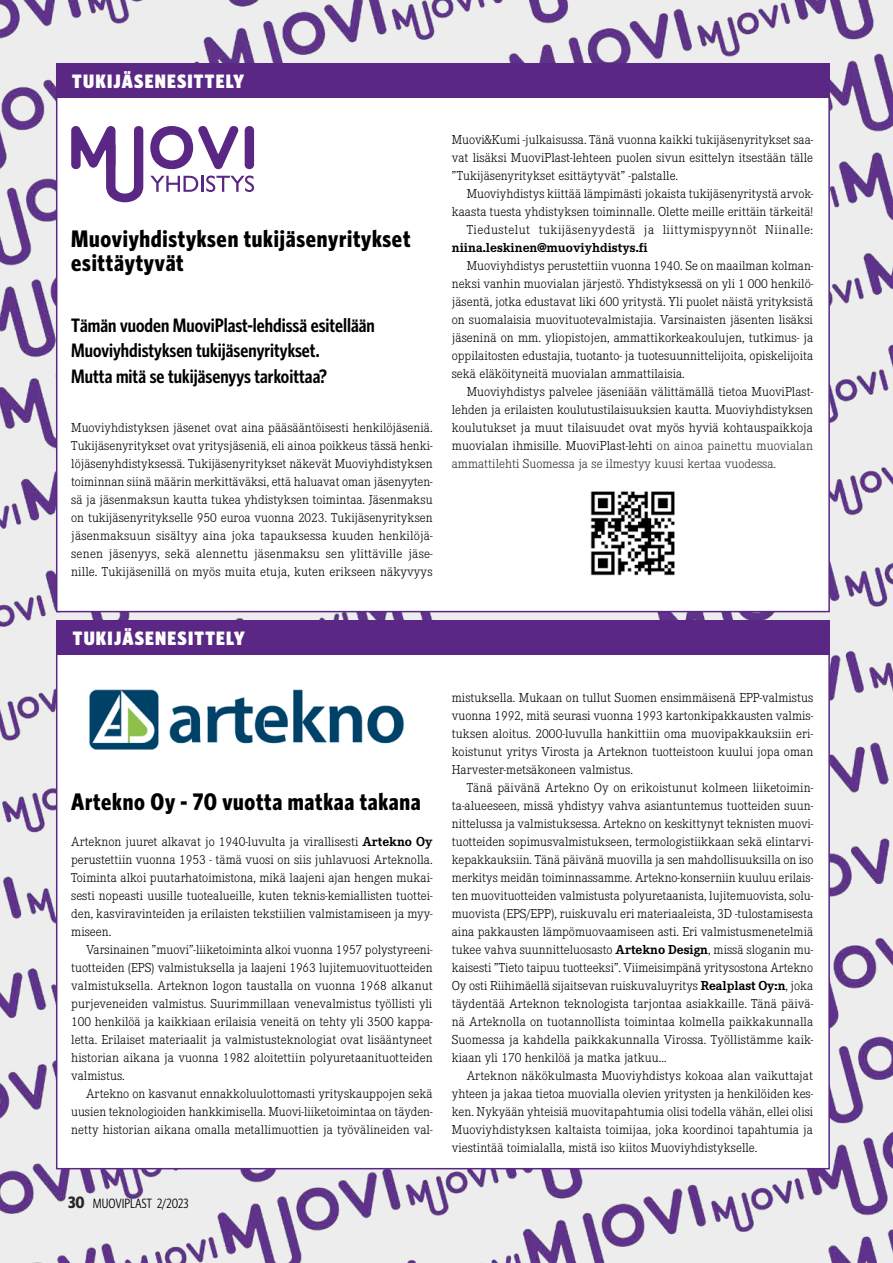
<style>
.page{position:relative;width:893px;height:1263px;background:#fff}
.page>*{position:absolute;margin:0;border:0;box-sizing:border-box;transform-origin:0 0}
.t1{font:700 24px/24px "Whitney Condensed";letter-spacing:.03em;color:#000}
.t2{font:600 19.5px/25.5px "Whitney Condensed";color:#000}
.t3{font:900 19.5px "Whitney Condensed";letter-spacing:.06em;color:#fff}
.t4{font:300 13.5px/18px "Corporate E";color:#000;text-align:justify}
.t5{font:700 13.5px "Corporate E";color:#000}
.t6{font:13.5px "Whitney Condensed";color:#000}
.s1{color:#2f2f2f}
.s2{font-weight:700}
.s3{font-weight:700;font-size:16.5px;color:#282827}
</style>
<div class="page">
<img style="left:0;top:0;width:893px;height:1263px">
<div style="left:56px;top:64px;width:774px;height:548px;background:#fff;border:2px solid #5a2784"></div>
<div style="left:56px;top:64px;width:774px;height:34px;background:#5a2784"></div>
<div style="left:56px;top:621px;width:774px;height:548px;background:#fff;border:2px solid #5a2784"></div>
<div style="left:56px;top:621px;width:774px;height:34px;background:#5a2784"></div>
<img style="left:89px;top:689px;width:316px;height:61px">
<svg style="left:150px;top:176px;width:104px;height:16px"></svg>
<svg style="left:71px;top:126px;width:72px;height:76px"></svg>
<svg style="left:150px;top:126px;width:88px;height:43px"></svg>
<svg style="left:245px;top:126px;width:9px;height:43px"></svg>
<img style="left:590px;top:491px;width:85px;height:85px">
<h2 class="t3" style="left:72px;top:70px;width:173px">TUKIJÄSENESITTELY</h2>
<h1 class="t1" style="left:71px;top:226px;width:341px">Muoviyhdistyksen tukijäsenyritykset esittäytyvät</h1>
<h2 class="t2" style="left:71px;top:312px;width:305px">Tämän vuoden MuoviPlast-lehdissä esitellään<br>Muoviyhdistyksen tukijäsenyritykset.<br>Mutta mitä se tukijäsenyys tarkoittaa?</h2>
<p class="t4" style="left:71px;top:418px;width:363px">Muoviyhdistyksen jäsenet ovat aina pääsääntöisesti henkilöjäseniä.<br>Tukijäsenyritykset ovat yritysjäseniä, eli ainoa poikkeus tässä henki&shy;löjäsenyhdistyksessä. Tukijäsenyritykset näkevät Muoviyhdistyksen toiminnan siinä määrin merkittäväksi, että haluavat oman jäsenyyten&shy;sä ja jäsenmaksun kautta tukea yhdistyksen toimintaa. Jäsenmaksu on tukijäsenyritykselle 950 euroa vuonna 2023. Tukijäsenyrityksen jäsenmaksuun sisältyy aina joka tapauksessa kuuden henkilöjä&shy;senen jäsenyys, sekä alennettu jäsenmaksu sen ylittäville jäse&shy;nille. Tukijäsenillä on myös muita etuja, kuten erikseen näkyvyys</p>
<p class="t4" style="left:452px;top:130px;width:363px">Muovi&amp;Kumi -julkaisussa. Tänä vuonna kaikki tukijäsenyritykset saa&shy;vat lisäksi MuoviPlast-lehteen puolen sivun esittelyn itsestään tälle ”Tukijäsenyritykset esittäytyvät” -palstalle.</p>
<p class="t4" style="left:452px;top:184px;width:363px;text-align:right">Muoviyhdistys kiittää lämpimästi jokaista tukijäsenyritystä arvok&shy;kaasta tuesta yhdistyksen toiminnalle. Olette meille erittäin tärkeitä!<br>Tiedustelut tukijäsenyydestä ja liittymispyynnöt Niinalle:</p>
<p class="t5" style="left:452px;top:239px;width:198px">niina.leskinen@muoviyhdistys.fi</p>
<p class="t4" style="left:452px;top:256px;width:363px;text-indent:15px">Muoviyhdistys perustettiin vuonna 1940. Se on maailman kolman&shy;neksi vanhin muovialan järjestö. Yhdistyksessä on yli 1 000 henkilö&shy;jäsentä, jotka edustavat liki 600 yritystä. Yli puolet näistä yrityksistä on suomalaisia muovituotevalmistajia. Varsinaisten jäsenten lisäksi jäseninä on mm. yliopistojen, ammattikorkeakoulujen, tutkimus- ja oppilaitosten edustajia, tuotanto- ja tuotesuunnittelijoita, opiskelijoita sekä eläköityneitä muovialan ammattilaisia.</p>
<p class="t4" style="left:452px;top:382px;width:363px;text-indent:15px">Muoviyhdistys palvelee jäseniään välittämällä tietoa MuoviPlast&shy;lehden ja erilaisten koulutustilaisuuksien kautta. Muoviyhdistyksen koulutukset ja muut tilaisuudet ovat myös hyviä kohtauspaikkoja muovialan ihmisille. MuoviPlast-lehti <span class="s1">on ainoa painettu muovialan ammattilehti Suomessa ja se ilmestyy kuusi kertaa vuodessa.</span></p>
<h2 class="t3" style="left:73px;top:627px;width:173px">TUKIJÄSENESITTELY</h2>
<h1 class="t1" style="left:71px;top:789px;width:351px">Artekno Oy - 70 vuotta matkaa takana</h1>
<p class="t4" style="left:71px;top:832px;width:363px">Arteknon juuret alkavat jo 1940-luvulta ja virallisesti <span class="s2">Artekno Oy </span>perustettiin vuonna 1953 - tämä vuosi on siis juhlavuosi Arteknolla.<br>Toiminta alkoi puutarhatoimistona, mikä laajeni ajan hengen mukai&shy;sesti nopeasti uusille tuotealueille, kuten teknis-kemiallisten tuottei&shy;den, kasviravinteiden ja erilaisten tekstiilien valmistamiseen ja myy&shy;miseen.</p>
<p class="t4" style="left:71px;top:940px;width:363px;text-indent:15px">Varsinainen ”muovi”-liiketoiminta alkoi vuonna 1957 polystyreeni&shy;tuotteiden (EPS) valmistuksella ja laajeni 1963 lujitemuovituotteiden valmistuksella. Arteknon logon taustalla on vuonna 1968 alkanut purjeveneiden valmistus. Suurimmillaan venevalmistus työllisti yli 100 henkilöä ja kaikkiaan erilaisia veneitä on tehty yli 3500 kappa&shy;letta. Erilaiset materiaalit ja valmistusteknologiat ovat lisääntyneet historian aikana ja vuonna 1982 aloitettiin polyuretaanituotteiden valmistus.</p>
<p class="t4" style="left:71px;top:1084px;width:363px;text-indent:15px">Artekno on kasvanut ennakkoluulottomasti yrityskauppojen sekä uusien teknologioiden hankkimisella. Muovi-liiketoimintaa on täyden&shy;netty historian aikana omalla metallimuottien ja työvälineiden val-</p>
<p class="t6" style="left:68px;top:1195px;width:122px"><span class="s3">30</span> MUOVIPLAST 2/2023</p>
<p class="t4" style="left:452px;top:688px;width:363px">mistuksella. Mukaan on tullut Suomen ensimmäisenä EPP-valmistus vuonna 1992, mitä seurasi vuonna 1993 kartonkipakkausten valmis&shy;tuksen aloitus. 2000-luvulla hankittiin oma muovipakkauksiin eri&shy;koistunut yritys Virosta ja Arteknon tuotteistoon kuului jopa oman Harvester-metsäkoneen valmistus.</p>
<p class="t4" style="left:452px;top:778px;width:363px;text-indent:15px">Tänä päivänä Artekno Oy on erikoistunut kolmeen liiketoimin&shy;ta-alueeseen, missä yhdistyy vahva asiantuntemus tuotteiden suun&shy;nittelussa ja valmistuksessa. Artekno on keskittynyt teknisten muovi&shy;tuotteiden sopimusvalmistukseen, termologistiikkaan sekä elintarvi&shy;kepakkauksiin. Tänä päivänä muovilla ja sen mahdollisuuksilla on iso merkitys meidän toiminnassamme. Artekno-konserniin kuuluu erilais&shy;ten muovituotteiden valmistusta polyuretaanista, lujitemuovista, solu&shy;muovista (EPS/EPP), ruiskuvalu eri materiaaleista, 3D -tulostamisesta aina pakkausten lämpömuovaamiseen asti. Eri valmistusmenetelmiä tukee vahva suunnitteluosasto <span class="s2">Artekno Design</span>, missä sloganin mu&shy;kaisesti ”Tieto taipuu tuotteeksi”. Viimeisimpänä yritysostona Artekno Oy osti Riihimäellä sijaitsevan ruiskuvaluyritys <span class="s2">Realplast Oy:n</span>, joka täydentää Arteknon teknologista tarjontaa asiakkaille. Tänä päivä&shy;nä Arteknolla on tuotannollista toimintaa kolmella paikkakunnalla Suomessa ja kahdella paikkakunnalla Virossa. Työllistämme kaik&shy;kiaan yli 170 henkilöä ja matka jatkuu…</p>
<p class="t4" style="left:452px;top:1066px;width:363px;text-indent:15px">Arteknon näkökulmasta Muoviyhdistys kokoaa alan vaikuttajat yhteen ja jakaa tietoa muovialla olevien yritysten ja henkilöiden kes&shy;ken. Nykyään yhteisiä muovitapahtumia olisi todella vähän, ellei olisi Muoviyhdistyksen kaltaista toimijaa, joka koordinoi tapahtumia ja viestintää toimialalla, mistä iso kiitos Muoviyhdistykselle.</p>
</div>
